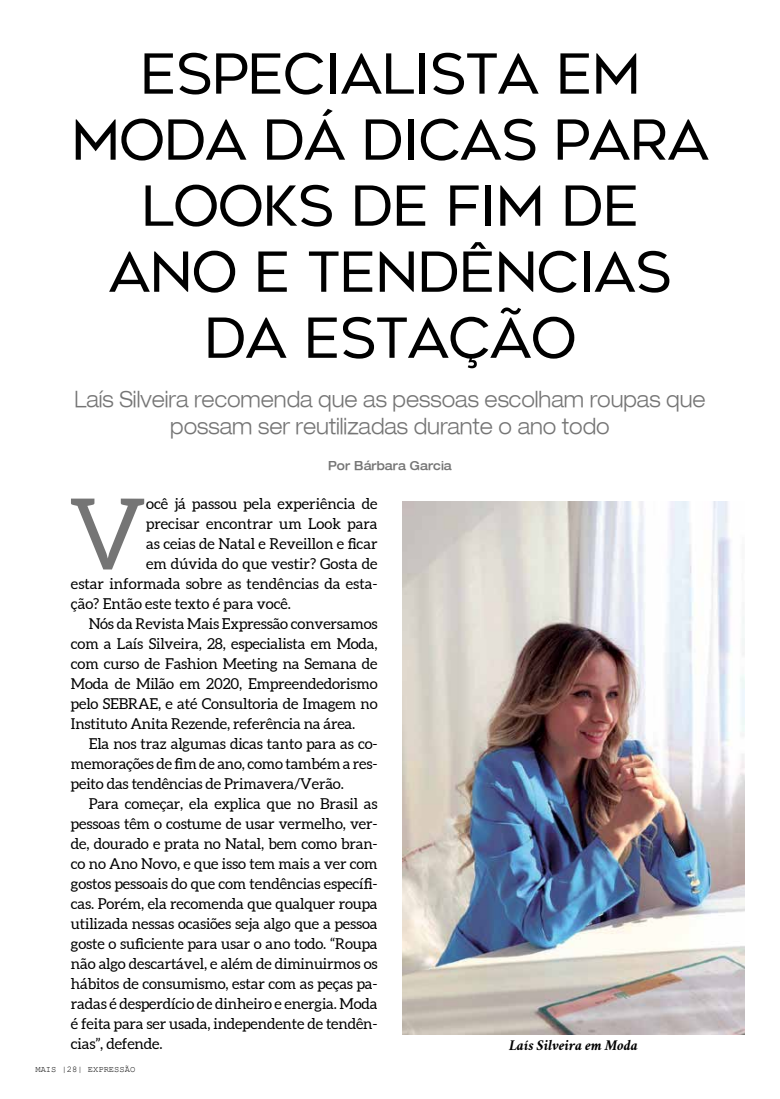
<style>
.page{position:relative;width:780px;height:1099px;background:#fff}
.page>*{position:absolute;margin:0;border:0;box-sizing:border-box;transform-origin:0 0}
.t1{font:98.62px "Aleo";color:#757575}
.t2{font:55px/66px "Geometos Neue";letter-spacing:-.02em;color:#000;text-align:center}
.t3{font:300 expanded 22.5px/27px "Helvetica Neue LT";color:#757575;text-align:center;scale:.9 1}
.t4{font:15px "Aleo";letter-spacing:-.01em;color:#000}
.t5{font:italic 700 15px "Crimson";letter-spacing:-.01em;color:#000}
.t6{font:500 expanded 12.5px "Helvetica Neue LT";color:#757575;scale:.9 1}
.t7{font:8.75px "Courier New";color:#000}
</style>
<div class="page">
<img style="left:402px;top:502px;width:342px;height:532px">
<h2 class="t2" style="left:71px;top:41px;width:639px">ESPECIALISTA EM<br>MODA DÁ DICAS PARA<br>LOOKS DE FIM DE<br>ANO E TENDÊNCIAS<br>DA ESTAÇÃO</h2>
<h3 class="t3" style="left:74px;top:385px;width:702px">Laís Silveira recomenda que as pessoas escolham roupas que possam ser reutilizadas durante o ano todo</h3>
<p class="t6" style="left:328px;top:458px;width:139px">Por Bárbara Garcia</p>
<h1 class="t1" style="left:69px;top:477px;width:78px">V</h1>
<p class="t4" style="left:146px;top:495px;width:233px">ocê já passou pela experiência de</p>
<p class="t4" style="left:146px;top:515px;width:233px">precisar encontrar um Look para</p>
<p class="t4" style="left:146px;top:535px;width:233px">as ceias de Natal e Reveillon e ficar</p>
<p class="t4" style="left:146px;top:555px;width:233px">em dúvida do que vestir? Gosta de</p>
<p class="t4" style="left:71px;top:575px;width:308px">estar informada sobre as tendências da esta-</p>
<p class="t4" style="left:71px;top:595px;width:221px">ção? Então este texto é para você.</p>
<p class="t4" style="left:89px;top:615px;width:290px">Nós da Revista Mais Expressão conversamos</p>
<p class="t4" style="left:71px;top:635px;width:308px">com a Laís Silveira, 28, especialista em Moda,</p>
<p class="t4" style="left:71px;top:655px;width:308px">com curso de Fashion Meeting na Semana de</p>
<p class="t4" style="left:71px;top:675px;width:308px">Moda de Milão em 2020, Empreendedorismo</p>
<p class="t4" style="left:71px;top:695px;width:308px">pelo SEBRAE, e até Consultoria de Imagem no</p>
<p class="t4" style="left:71px;top:715px;width:286px">Instituto Anita Rezende, referência na área.</p>
<p class="t4" style="left:89px;top:735px;width:290px">Ela nos traz algumas dicas tanto para as co-</p>
<p class="t4" style="left:71px;top:755px;width:308px">memorações de fim de ano, como também a res-</p>
<p class="t4" style="left:71px;top:775px;width:274px">peito das tendências de Primavera/Verão.</p>
<p class="t4" style="left:89px;top:795px;width:290px">Para começar, ela explica que no Brasil as</p>
<p class="t4" style="left:71px;top:815px;width:308px">pessoas têm o costume de usar vermelho, ver-</p>
<p class="t4" style="left:71px;top:835px;width:308px">de, dourado e prata no Natal, bem como bran-</p>
<p class="t4" style="left:71px;top:855px;width:308px">co no Ano Novo, e que isso tem mais a ver com</p>
<p class="t4" style="left:71px;top:875px;width:308px">gostos pessoais do que com tendências específi-</p>
<p class="t4" style="left:71px;top:895px;width:308px">cas. Porém, ela recomenda que qualquer roupa</p>
<p class="t4" style="left:71px;top:915px;width:308px">utilizada nessas ocasiões seja algo que a pessoa</p>
<p class="t4" style="left:71px;top:935px;width:308px">goste o suficiente para usar o ano todo. “Roupa</p>
<p class="t4" style="left:71px;top:955px;width:308px">não algo descartável, e além de diminuirmos os</p>
<p class="t4" style="left:71px;top:975px;width:308px">hábitos de consumismo, estar com as peças pa-</p>
<p class="t4" style="left:71px;top:995px;width:308px">radas é desperdício de dinheiro e energia. Moda</p>
<p class="t4" style="left:71px;top:1015px;width:308px">é feita para ser usada, independente de tendên-</p>
<p class="t4" style="left:71px;top:1035px;width:93px">cias”, defende.</p>
<p class="t7" style="left:35px;top:1063px;width:101px">MAIS |28| EXPRESSÃO</p>
<p class="t5" style="left:509px;top:1034px;width:130px">Laís Silveira em Moda</p>
</div>
